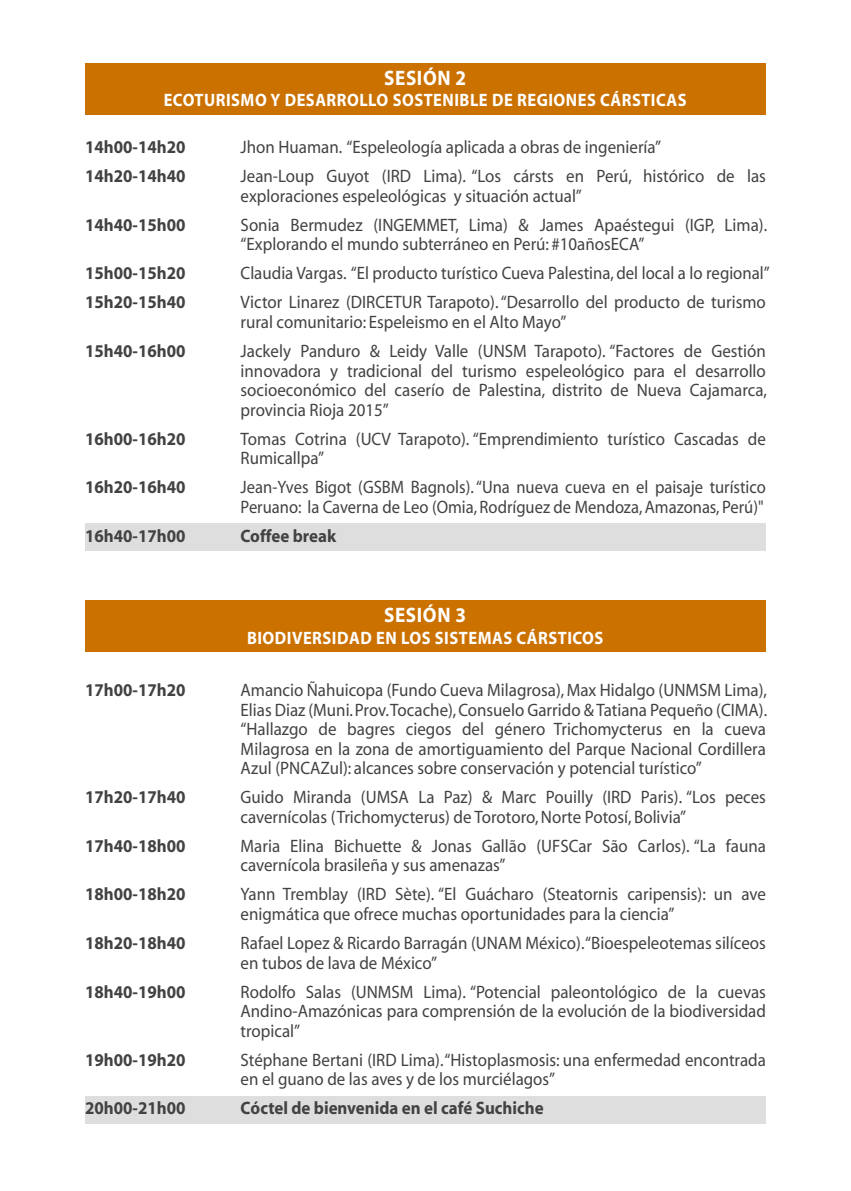
<style>
.page{position:relative;width:851px;height:1191px;background:#fff}
.page>*{position:absolute;margin:0;border:0;box-sizing:border-box;transform-origin:0 0}
.t1{font:700 21px "Myriad";letter-spacing:.03em;color:#fff;scale:.91 1}
.t2{font:18px/19.5px "Myriad";color:#424242;scale:.94 1}
.t3{font:700 18px "Myriad";color:#424242;scale:.94 1}
.t4{font:700 18px "Myriad";letter-spacing:.03em;color:#fff;scale:.91 1}
</style>
<div class="page">
<div style="left:85px;top:524px;width:680px;height:27px;background:#dedede"></div>
<div style="left:85px;top:1096px;width:680px;height:27px;background:#dedede"></div>
<div style="left:85px;top:64px;width:680px;height:51px;background:#cb7100"></div>
<div style="left:85px;top:601px;width:680px;height:51px;background:#cb7100"></div>
<p class="t1" style="left:384px;top:67px;width:92px">SESIÓN 2</p>
<p class="t4" style="left:164px;top:91px;width:576px">ECOTURISMO Y DESARROLLO SOSTENIBLE DE REGIONES CÁRSTICAS</p>
<p class="t3" style="left:85px;top:138px;width:108px">14h00-14h20</p>
<p class="t2" style="left:240px;top:138px;width:449px">Jhon Huaman. “Espeleología aplicada a obras de ingeniería”</p>
<p class="t3" style="left:85px;top:167px;width:108px">14h20-14h40</p>
<p class="t2" style="left:240px;top:167px;width:560px">Jean-Loup Guyot (IRD Lima). “Los cársts en Perú, histórico de las exploraciones espeleológicas y situación actual”</p>
<p class="t3" style="left:85px;top:215px;width:108px">14h40-15h00</p>
<p class="t2" style="left:240px;top:216px;width:561px">Sonia Bermudez (INGEMMET, Lima) &amp; James Apaéstegui (IGP, Lima). “Explorando el mundo subterráneo en Perú: #10añosECA”</p>
<p class="t3" style="left:85px;top:264px;width:108px">15h00-15h20</p>
<p class="t2" style="left:240px;top:264px;width:564px">Claudia Vargas. “El producto turístico Cueva Palestina, del local a lo regional”</p>
<p class="t3" style="left:85px;top:293px;width:108px">15h20-15h40</p>
<p class="t2" style="left:240px;top:293px;width:560px">Victor Linarez (DIRCETUR Tarapoto). “Desarrollo del producto de turismo rural comunitario: Espeleismo en el Alto Mayo”</p>
<p class="t3" style="left:85px;top:342px;width:108px">15h40-16h00</p>
<p class="t2" style="left:240px;top:342px;width:561px;text-align:justify">Jackely Panduro &amp; Leidy Valle (UNSM Tarapoto). “Factores de Gestión innovadora y tradicional del turismo espeleológico para el desarrollo socioeconómico del caserío de Palestina, distrito de Nueva Cajamarca, provincia Rioja 2015”</p>
<p class="t3" style="left:85px;top:429px;width:108px">16h00-16h20</p>
<p class="t2" style="left:240px;top:430px;width:560px">Tomas Cotrina (UCV Tarapoto). “Emprendimiento turístico Cascadas de<br>Rumicallpa”</p>
<p class="t3" style="left:85px;top:478px;width:108px">16h20-16h40</p>
<p class="t2" style="left:240px;top:478px;width:560px">Jean-Yves Bigot (GSBM Bagnols). “Una nueva cueva en el paisaje turístico<br>Peruano: la Caverna de Leo (Omia, Rodríguez de Mendoza, Amazonas, Perú)"</p>
<p class="t3" style="left:85px;top:526px;width:108px">16h40-17h00</p>
<p class="t3" style="left:240px;top:526px;width:103px">Coffee break</p>
<p class="t1" style="left:384px;top:604px;width:92px">SESIÓN 3</p>
<p class="t4" style="left:247px;top:628px;width:393px">BIODIVERSIDAD EN LOS SISTEMAS CÁRSTICOS</p>
<p class="t3" style="left:85px;top:680px;width:108px">17h00-17h20</p>
<p class="t2" style="left:240px;top:681px;width:561px;text-align:justify">Amancio Ñahuicopa (Fundo Cueva Milagrosa), Max Hidalgo (UNMSM Lima), Elias Diaz (Muni. Prov. Tocache), Consuelo Garrido &amp; Tatiana Pequeño (CIMA). “Hallazgo de bagres ciegos del género Trichomycterus en la cueva Milagrosa en la zona de amortiguamiento del Parque Nacional Cordillera Azul (PNCAZul): alcances sobre conservación y potencial turístico”</p>
<p class="t3" style="left:85px;top:788px;width:108px">17h20-17h40</p>
<p class="t2" style="left:240px;top:788px;width:560px">Guido Miranda (UMSA La Paz) &amp; Marc Pouilly (IRD Paris). “Los peces cavernícolas (Trichomycterus) de Torotoro, Norte Potosí, Bolivia”</p>
<p class="t3" style="left:85px;top:836px;width:108px">17h40-18h00</p>
<p class="t2" style="left:240px;top:836px;width:560px">Maria Elina Bichuette &amp; Jonas Gallão (UFSCar São Carlos). “La fauna cavernícola brasileña y sus amenazas”</p>
<p class="t3" style="left:85px;top:885px;width:108px">18h00-18h20</p>
<p class="t2" style="left:240px;top:885px;width:560px">Yann Tremblay (IRD Sète). “El Guácharo (Steatornis caripensis): un ave enigmática que ofrece muchas oportunidades para la ciencia”</p>
<p class="t3" style="left:85px;top:933px;width:108px">18h20-18h40</p>
<p class="t2" style="left:240px;top:934px;width:560px">Rafael Lopez &amp; Ricardo Barragán (UNAM México).“Bioespeleotemas silíceos en tubos de lava de México”</p>
<p class="t3" style="left:85px;top:982px;width:108px">18h40-19h00</p>
<p class="t2" style="left:240px;top:982px;width:560px;text-align:justify">Rodolfo Salas (UNMSM Lima). “Potencial paleontológico de la cuevas Andino-Amazónicas para comprensión de la evolución de la biodiversidad tropical”</p>
<p class="t3" style="left:85px;top:1050px;width:108px">19h00-19h20</p>
<p class="t2" style="left:240px;top:1050px;width:560px">Stéphane Bertani (IRD Lima). “Histoplasmosis: una enfermedad encontrada en el guano de las aves y de los murciélagos”</p>
<p class="t3" style="left:85px;top:1099px;width:108px">20h00-21h00</p>
<p class="t3" style="left:240px;top:1099px;width:324px">Cóctel de bienvenida en el café Suchiche</p>
</div>
